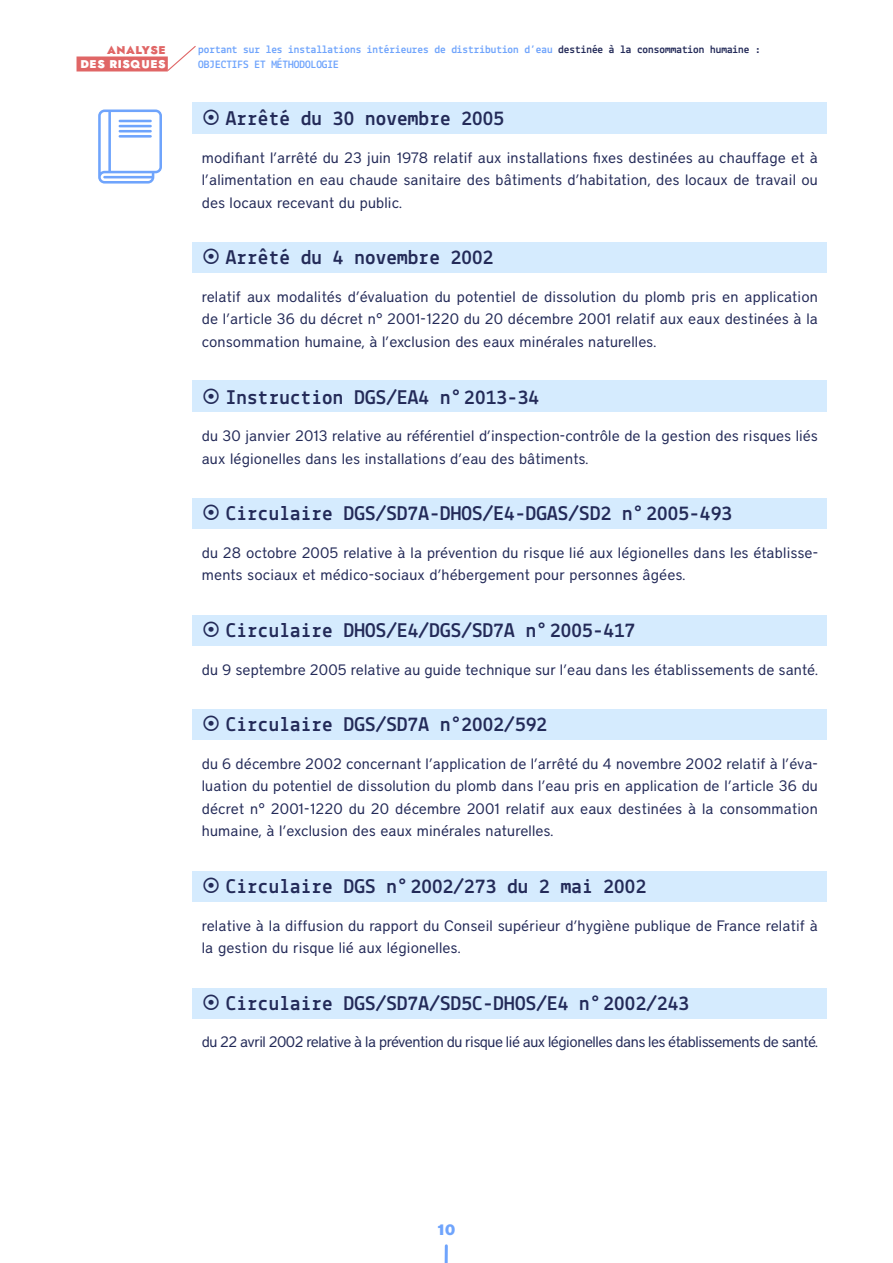
<style>
.page{position:relative;width:893px;height:1263px;background:#fff}
.page>*{position:absolute;margin:0;border:0;box-sizing:border-box;transform-origin:0 0}
.t1{font:700 21px "Lekton";letter-spacing:.01em;color:#232a58}
.t2{font:15px/22.5px "District";letter-spacing:.01em;color:#232a58;text-align:justify}
.t3{font:15px "District";letter-spacing:-.03em;color:#232a58}
.t4{font:900 15px "District";color:#6fa4fc}
.t5{font:700 11.25px/15px "Lekton";color:#6fa4fc}
.t6{font:900 11.25px "Jost";letter-spacing:.05em;color:#fff}
.t7{font:900 11.25px "Jost";letter-spacing:.05em;color:#e06666}
.s1{color:#232a58}
</style>
<div class="page">
<svg style="left:444px;top:1244px;width:4px;height:19px"></svg>
<svg style="left:166px;top:46px;width:30px;height:26px"></svg>
<div style="left:77px;top:56px;width:91px;height:15px;background:#e06666"></div>
<div style="left:193px;top:102px;width:634px;height:32px;background:#d5ebfe"></div>
<div style="left:193px;top:243px;width:634px;height:30px;background:#d5ebfe"></div>
<div style="left:193px;top:381px;width:634px;height:31px;background:#d5ebfe"></div>
<div style="left:193px;top:499px;width:634px;height:30px;background:#d5ebfe"></div>
<div style="left:193px;top:615px;width:634px;height:30px;background:#d5ebfe"></div>
<div style="left:193px;top:710px;width:634px;height:30px;background:#d5ebfe"></div>
<div style="left:193px;top:871px;width:634px;height:30px;background:#d5ebfe"></div>
<div style="left:193px;top:988px;width:634px;height:30px;background:#d5ebfe"></div>
<svg style="left:98px;top:110px;width:64px;height:74px"></svg>
<hr style="left:119px;top:120px;width:33px;height:2px;background:#6fa4fc">
<hr style="left:119px;top:125px;width:33px;height:2px;background:#6fa4fc">
<hr style="left:119px;top:130px;width:33px;height:2px;background:#6fa4fc">
<hr style="left:119px;top:135px;width:33px;height:3px;background:#6fa4fc">
<p class="t7" style="left:107px;top:42px;width:60px">ANALYSE</p>
<p class="t6" style="left:80px;top:56px;width:87px">DES RISQUES</p>
<p class="t5" style="left:198px;top:42px;width:564px">portant sur les installations intérieures de distribution d’eau <span class="s1">destinée à la consommation humaine :<br></span>OBJECTIFS ET MÉTHODOLOGIE</p>
<h1 class="t1" style="left:226px;top:106px;width:280px">Arrêté du 30 novembre 2005</h1>
<p class="t2" style="left:202px;top:146px;width:618px">modifiant l’arrêté du 23 juin 1978 relatif aux installations fixes destinées au chauffage et à l’alimentation en eau chaude sanitaire des bâtiments d’habitation, des locaux de travail ou des locaux recevant du public.</p>
<h1 class="t1" style="left:226px;top:245px;width:269px">Arrêté du 4 novembre 2002</h1>
<p class="t2" style="left:202px;top:285px;width:618px">relatif aux modalités d’évaluation du potentiel de dissolution du plomb pris en application de l’article 36 du décret n° 2001-1220 du 20 décembre 2001 relatif aux eaux destinées à la consommation humaine, à l’exclusion des eaux minérales naturelles.</p>
<h1 class="t1" style="left:226px;top:384px;width:315px">Instruction DGS/EA4 n° 2013-34</h1>
<p class="t2" style="left:202px;top:425px;width:618px">du 30 janvier 2013 relative au référentiel d’inspection-contrôle de la gestion des risques liés aux légionelles dans les installations d’eau des bâtiments.</p>
<h1 class="t1" style="left:226px;top:501px;width:507px">Circulaire DGS/SD7A-DHOS/E4-DGAS/SD2 n° 2005-493</h1>
<p class="t2" style="left:202px;top:541px;width:618px">du 28 octobre 2005 relative à la prévention du risque lié aux légionelles dans les établisse&shy;ments sociaux et médico-sociaux d’hébergement pour personnes âgées.</p>
<h1 class="t1" style="left:226px;top:618px;width:411px">Circulaire DHOS/E4/DGS/SD7A n° 2005-417</h1>
<p class="t2" style="left:202px;top:658px;width:618px">du 9 septembre 2005 relative au guide technique sur l’eau dans les établissements de santé.</p>
<h1 class="t1" style="left:226px;top:712px;width:323px">Circulaire DGS/SD7A n°2002/592</h1>
<p class="t2" style="left:202px;top:752px;width:618px">du 6 décembre 2002 concernant l’application de l’arrêté du 4 novembre 2002 relatif à l’éva&shy;luation du potentiel de dissolution du plomb dans l’eau pris en application de l’article 36 du décret n° 2001-1220 du 20 décembre 2001 relatif aux eaux destinées à la consommation humaine, à l’exclusion des eaux minérales naturelles.</p>
<h1 class="t1" style="left:226px;top:873px;width:422px">Circulaire DGS n° 2002/273 du 2 mai 2002</h1>
<p class="t2" style="left:202px;top:914px;width:618px">relative à la diffusion du rapport du Conseil supérieur d’hygiène publique de France relatif à la gestion du risque lié aux légionelles.</p>
<h1 class="t1" style="left:226px;top:990px;width:465px">Circulaire DGS/SD7A/SD5C-DHOS/E4 n° 2002/243</h1>
<p class="t3" style="left:202px;top:1033px;width:618px">du 22 avril 2002 relative à la prévention du risque lié aux légionelles dans les établissements de santé.</p>
<p class="t4" style="left:437px;top:1221px;width:20px">10</p>
</div>
